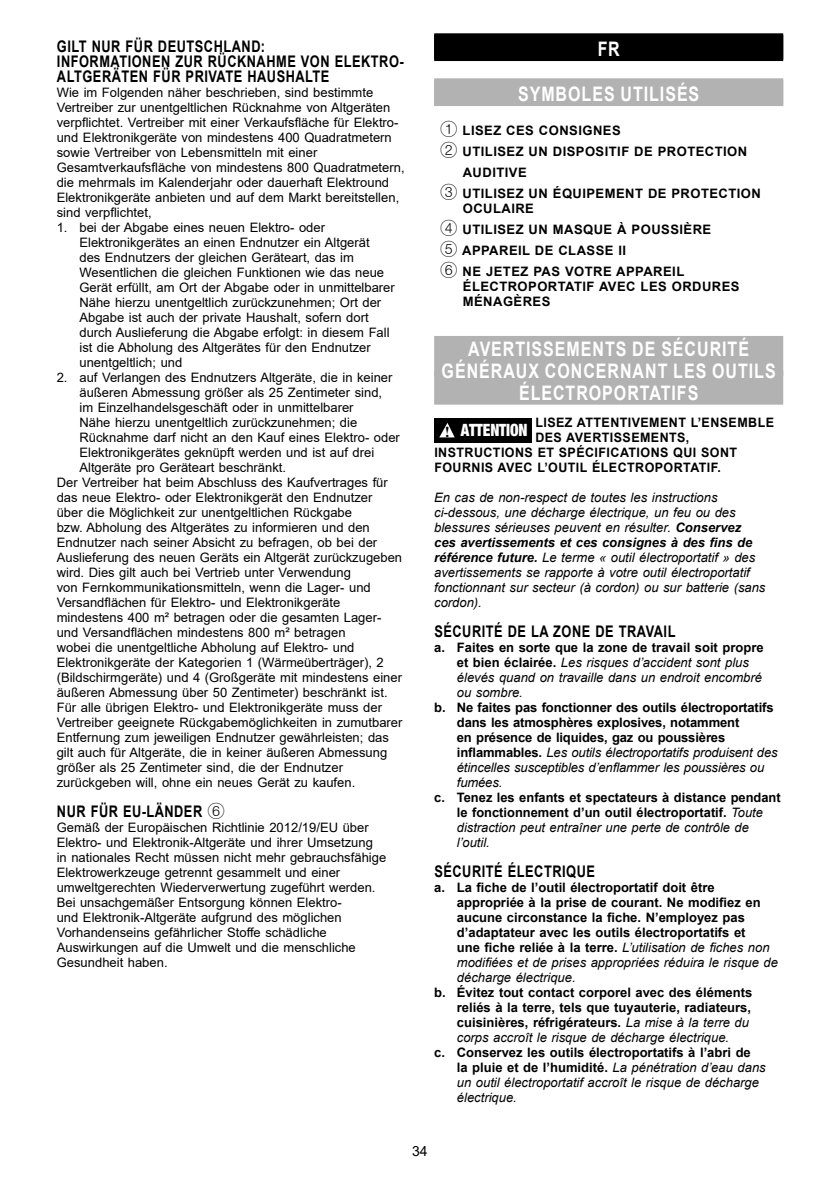
<style>
.page{position:relative;width:840px;height:1191px;background:#fff}
.page>*{position:absolute;margin:0;border:0;box-sizing:border-box;transform-origin:0 0}
.t1{font:700 20px/22px "Arial";letter-spacing:.06em;color:#fff;text-align:center;scale:.8 1}
.t2{font:900 condensed 17px "Helvetica Neue LT Pro";letter-spacing:-.01em;color:#fff;scale:.9 1}
.t3{font:700 16px/15px "Arial";letter-spacing:.04em;color:#000;scale:.8 1}
.t4{font:14px "Arial";color:#000}
.t5{font:13px/15px "Arial";color:#000}
.t6{font:700 13px/15px "Arial";color:#000}
.t7{font:italic 13px/15px "Arial";color:#000}
.t8{font:700 13px/21px "Arial";letter-spacing:.035em;color:#000}
.t9{font:700 13px "Arial";letter-spacing:.035em;color:#000;scale:.96 1}
.s1{font-family:"Circle He Nu";font-weight:300;font-size:18px}
.s2{font-family:"Times New Roman";font-weight:700;font-stretch:normal;font-size:15.4px;color:#000}
.s3{font-weight:700}
.s4{font-weight:700;font-style:normal}
.s5{font-weight:400;font-style:italic}
</style>
<div class="page">
<div style="left:434px;top:35px;width:348px;height:26px;background:#000"></div>
<div style="left:434px;top:33px;width:348px;height:26px;background:#000"></div>
<div style="left:434px;top:80px;width:348px;height:26px;background:#b3b2b2"></div>
<div style="left:434px;top:78px;width:348px;height:27px;background:#b3b2b2"></div>
<div style="left:434px;top:336px;width:348px;height:40px;background:#b3b2b2"></div>
<div style="left:434px;top:371px;width:348px;height:34px;background:#b3b2b2"></div>
<div style="left:434px;top:418px;width:97px;height:25px;background:#000"></div>
<svg style="left:439px;top:423px;width:15px;height:14px"></svg>
<p class="t3" style="left:57px;top:39px;width:434px">GILT NUR FÜR DEUTSCHLAND:<br>INFORMATIONEN ZUR RÜCKNAHME VON ELEKTRO-<br>ALTGERÄTEN FÜR PRIVATE HAUSHALTE</p>
<p class="t5" style="left:57px;top:85px;width:349px">Wie im Folgenden näher beschrieben, sind bestimmte Vertreiber zur unentgeltlichen Rücknahme von Altgeräten verpflichtet. Vertreiber mit einer Verkaufsfläche für Elektro&shy;und Elektronikgeräte von mindestens 400 Quadratmetern sowie Vertreiber von Lebensmitteln mit einer Gesamtverkaufsfläche von mindestens 800 Quadratmetern, die mehrmals im Kalenderjahr oder dauerhaft Elektround Elektronikgeräte anbieten und auf dem Markt bereitstellen, sind verpflichtet,</p>
<p class="t5" style="left:79px;top:220px;width:317px;text-indent:-23px">1. bei der Abgabe eines neuen Elektro- oder Elektronikgerätes an einen Endnutzer ein Altgerät<br>des Endnutzers der gleichen Geräteart, das im Wesentlichen die gleichen Funktionen wie das neue Gerät erfüllt, am Ort der Abgabe oder in unmittelbarer Nähe hierzu unentgeltlich zurückzunehmen; Ort der Abgabe ist auch der private Haushalt, sofern dort durch Auslieferung die Abgabe erfolgt: in diesem Fall ist die Abholung des Altgerätes für den Endnutzer unentgeltlich; und</p>
<p class="t5" style="left:57px;top:370px;width:337px">2. auf Verlangen des Endnutzers Altgeräte, die in keiner</p>
<p class="t5" style="left:79px;top:385px;width:304px">äußeren Abmessung größer als 25 Zentimeter sind,</p>
<p class="t5" style="left:79px;top:400px;width:275px">im Einzelhandelsgeschäft oder in unmittelbarer</p>
<p class="t5" style="left:79px;top:415px;width:279px">Nähe hierzu unentgeltlich zurückzunehmen; die</p>
<p class="t5" style="left:79px;top:430px;width:322px">Rücknahme darf nicht an den Kauf eines Elektro- oder</p>
<p class="t5" style="left:79px;top:445px;width:296px">Elektronikgerätes geknüpft werden und ist auf drei</p>
<p class="t5" style="left:79px;top:460px;width:208px">Altgeräte pro Geräteart beschränkt.</p>
<p class="t5" style="left:57px;top:475px;width:332px">Der Vertreiber hat beim Abschluss des Kaufvertrages für</p>
<p class="t5" style="left:57px;top:490px;width:317px">das neue Elektro- oder Elektronikgerät den Endnutzer</p>
<p class="t5" style="left:57px;top:505px;width:297px">über die Möglichkeit zur unentgeltlichen Rückgabe</p>
<p class="t5" style="left:57px;top:520px;width:314px">bzw. Abholung des Altgerätes zu informieren und den</p>
<p class="t5" style="left:57px;top:535px;width:322px">Endnutzer nach seiner Absicht zu befragen, ob bei der</p>
<p class="t5" style="left:57px;top:550px;width:347px">Auslieferung des neuen Geräts ein Altgerät zurückzugeben</p>
<p class="t5" style="left:57px;top:565px;width:295px">wird. Dies gilt auch bei Vertrieb unter Verwendung</p>
<p class="t5" style="left:57px;top:580px;width:315px">von Fernkommunikationsmitteln, wenn die Lager- und</p>
<p class="t5" style="left:57px;top:595px;width:285px">Versandflächen für Elektro- und Elektronikgeräte</p>
<p class="t5" style="left:57px;top:610px;width:326px">mindestens 400 m² betragen oder die gesamten Lager-</p>
<p class="t5" style="left:57px;top:625px;width:290px">und Versandflächen mindestens 800 m² betragen</p>
<p class="t5" style="left:57px;top:640px;width:299px">wobei die unentgeltliche Abholung auf Elektro- und</p>
<p class="t5" style="left:57px;top:655px;width:328px">Elektronikgeräte der Kategorien 1 (Wärmeüberträger), 2</p>
<p class="t5" style="left:57px;top:670px;width:346px">(Bildschirmgeräte) und 4 (Großgeräte mit mindestens einer</p>
<p class="t5" style="left:57px;top:685px;width:332px">äußeren Abmessung über 50 Zentimeter) beschränkt ist.</p>
<p class="t5" style="left:57px;top:700px;width:326px">Für alle übrigen Elektro- und Elektronikgeräte muss der</p>
<p class="t5" style="left:57px;top:715px;width:347px">Vertreiber geeignete Rückgabemöglichkeiten in zumutbarer</p>
<p class="t5" style="left:57px;top:730px;width:333px">Entfernung zum jeweiligen Endnutzer gewährleisten; das</p>
<p class="t5" style="left:57px;top:745px;width:332px">gilt auch für Altgeräte, die in keiner äußeren Abmessung</p>
<p class="t5" style="left:57px;top:760px;width:287px">größer als 25 Zentimeter sind, die der Endnutzer</p>
<p class="t5" style="left:57px;top:775px;width:300px">zurückgeben will, ohne ein neues Gerät zu kaufen.</p>
<p class="t3" style="left:57px;top:804px;width:211px">NUR FÜR EU-LÄNDER <span class="s1">6</span></p>
<p class="t5" style="left:57px;top:820px;width:331px">Gemäß der Europäischen Richtlinie 2012/19/EU über Elektro- und Elektronik-Altgeräte und ihrer Umsetzung in nationales Recht müssen nicht mehr gebrauchsfähige Elektrowerkzeuge getrennt gesammelt und einer umweltgerechten Wiederverwertung zugeführt werden.<br>Bei unsachgemäßer Entsorgung können Elektro-<br>und Elektronik-Altgeräte aufgrund des möglichen Vorhandenseins gefährlicher Stoffe schädliche Auswirkungen auf die Umwelt und die menschliche Gesundheit haben.</p>
<h1 class="t1" style="left:597px;top:38px;width:29px">FR</h1>
<h1 class="t1" style="left:517px;top:83px;width:228px">SYMBOLES UTILISÉS</h1>
<p class="t8" style="left:439px;top:120px;width:182px"><span class="s1">1</span> LISEZ CES CONSIGNES</p>
<p class="t8" style="left:439px;top:141px;width:309px"><span class="s1">2</span> UTILISEZ UN DISPOSITIF DE PROTECTION</p>
<p class="t8" style="left:462px;top:162px;width:65px">AUDITIVE</p>
<p class="t8" style="left:439px;top:183px;width:322px"><span class="s1">3</span> UTILISEZ UN ÉQUIPEMENT DE PROTECTION</p>
<p class="t8" style="left:439px;top:198px;width:273px;text-indent:23px">OCULAIRE<br><span class="s1">4</span> UTILISEZ UN MASQUE À POUSSIÈRE<br><span class="s1">5</span> APPAREIL DE CLASSE II<br><span class="s1">6</span> NE JETEZ PAS VOTRE APPAREIL</p>
<p class="t8" style="left:462px;top:279px;width:278px;line-height:15px">ÉLECTROPORTATIF AVEC LES ORDURES<br>MÉNAGÈRES</p>
<h1 class="t1" style="left:441px;top:338px;width:419px">AVERTISSEMENTS DE SÉCURITÉ<br>GÉNÉRAUX CONCERNANT LES OUTILS<br>ÉLECTROPORTATIFS</h1>
<h2 class="t2" style="left:444px;top:420px;width:93px"><span class="s2">!</span> ATTENTION</h2>
<p class="t9" style="left:535px;top:413px;width:250px">LISEZ ATTENTIVEMENT L’ENSEMBLE</p>
<p class="t9" style="left:535px;top:428px;width:162px">DES AVERTISSEMENTS,</p>
<p class="t9" style="left:434px;top:443px;width:316px">INSTRUCTIONS ET SPÉCIFICATIONS QUI SONT</p>
<p class="t9" style="left:434px;top:458px;width:300px">FOURNIS AVEC L’OUTIL ÉLECTROPORTATIF.</p>
<p class="t7" style="left:434px;top:490px;width:332px">En cas de non-respect de toutes les instructions ci-dessous, une décharge électrique, un feu ou des blessures sérieuses peuvent en résulter. <span class="s3">Conservez ces avertissements et ces consignes à des fins de référence future.</span> Le terme « outil électroportatif » des avertissements se rapporte à votre outil électroportatif fonctionnant sur secteur (à cordon) ou sur batterie (sans cordon).</p>
<p class="t3" style="left:434px;top:624px;width:303px">SÉCURITÉ DE LA ZONE DE TRAVAIL</p>
<p class="t7" style="left:456px;top:640px;width:308px;text-indent:-23px"><span class="s4">a. Faites en sorte que la zone de travail soit propre et bien éclairée.</span> Les risques d’accident sont plus élevés quand on travaille dans un endroit encombré ou sombre.</p>
<p class="t6" style="left:456px;top:700px;width:322px;text-indent:-23px">b. Ne faites pas fonctionner des outils électroportatifs dans les atmosphères explosives, notamment<br>en présence de liquides, gaz ou poussières inflammables. <span class="s5">Les outils électroportatifs produisent des étincelles susceptibles d’enflammer les poussières ou fumées.</span></p>
<p class="t6" style="left:456px;top:790px;width:325px;text-indent:-23px">c. Tenez les enfants et spectateurs à distance pendant le fonctionnement d’un outil électroportatif. <span class="s5">Toute distraction peut entraîner une perte de contrôle de l’outil.</span></p>
<p class="t3" style="left:434px;top:864px;width:202px">SÉCURITÉ ÉLECTRIQUE</p>
<p class="t6" style="left:456px;top:880px;width:322px;text-indent:-23px">a. La fiche de l’outil électroportatif doit être appropriée à la prise de courant. Ne modifiez en aucune circonstance la fiche. N’employez pas d’adaptateur avec les outils électroportatifs et<br>une fiche reliée à la terre. <span class="s5">L’utilisation de fiches non modifiées et de prises appropriées réduira le risque de décharge électrique.</span></p>
<p class="t6" style="left:456px;top:985px;width:297px;text-indent:-23px">b. Évitez tout contact corporel avec des éléments reliés à la terre, tels que tuyauterie, radiateurs, cuisinières, réfrigérateurs. <span class="s5">La mise à la terre du corps accroît le risque de décharge électrique.</span></p>
<p class="t7" style="left:456px;top:1045px;width:310px;text-indent:-23px"><span class="s4">c. Conservez les outils électroportatifs à l’abri de<br>la pluie et de l’humidité.</span> La pénétration d’eau dans un outil électroportatif accroît le risque de décharge électrique.</p>
<p class="t4" style="left:412px;top:1141px;width:17px">34</p>
</div>
